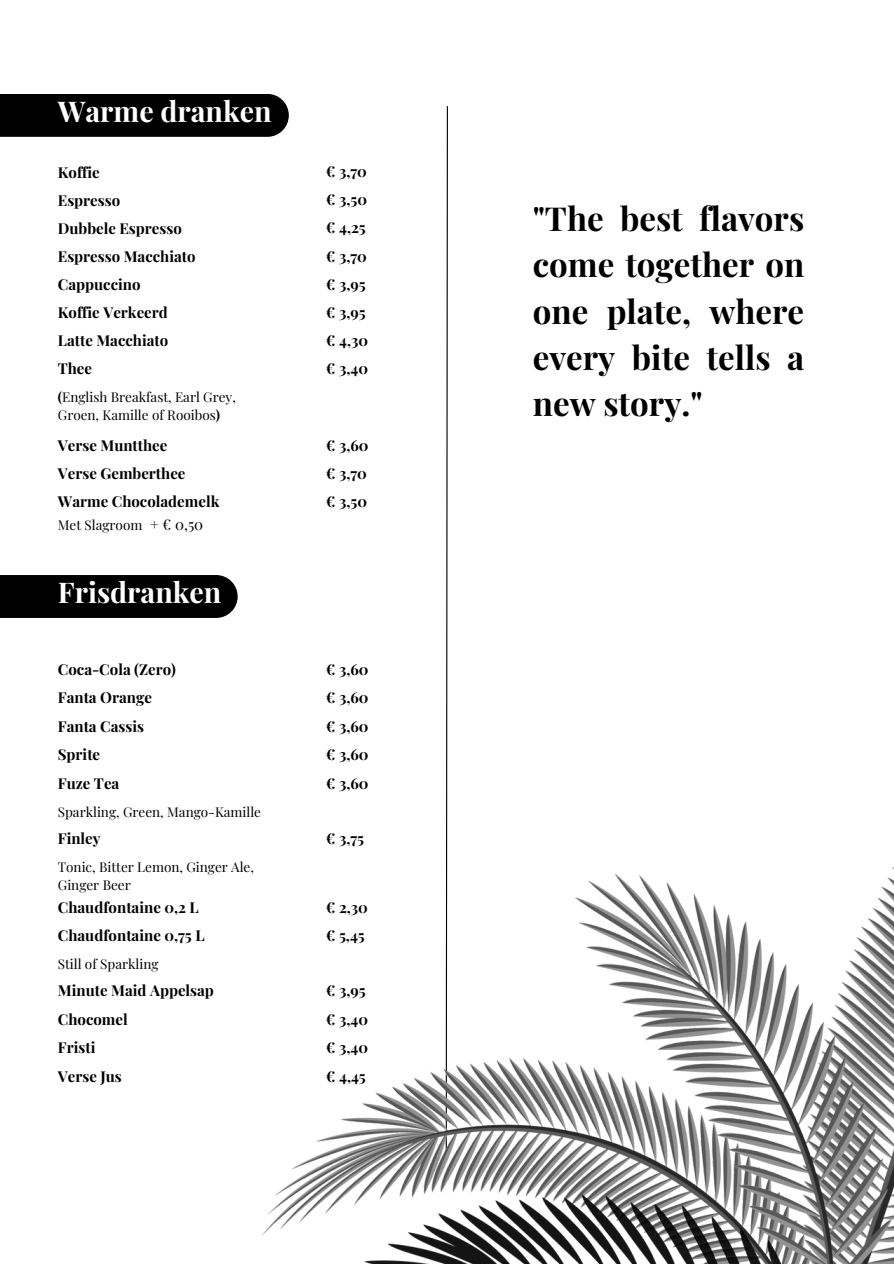
<style>
.page{position:relative;width:894px;height:1264px;background:#fff}
.page>*{position:absolute;margin:0;border:0;box-sizing:border-box;transform-origin:0 0}
.t1{font:700 33px/46.2px "Playfair Display";color:#000;text-align:justify}
.t2{font:700 28.5px "Playfair Display";color:#fff}
.t3{font:700 15px "Playfair Display";color:#000}
.t4{font:15px "Playfair Display";color:#000}
.t5{font:13.5px/18px "Playfair Display";color:#000}
.s1{font-weight:700}
</style>
<div class="page">
<svg style="left:446px;top:106px;width:2px;height:707px"></svg>
<div style="left:0;top:94px;width:289px;height:43px;background:#000"></div>
<div style="left:0;top:575px;width:237px;height:43px;background:#000"></div>
<img style="left:261px;top:813px;width:632px;height:450px">
<h2 class="t2" style="left:58px;top:91px;width:215px">Warme dranken</h2>
<p class="t3" style="left:58px;top:162px;width:44px">Koffie</p>
<h3 class="t3" style="left:58px;top:190px;width:64px">Espresso</h3>
<h3 class="t3" style="left:58px;top:218px;width:125px">Dubbele Espresso</h3>
<h3 class="t3" style="left:58px;top:246px;width:139px">Espresso Macchiato</h3>
<h3 class="t3" style="left:58px;top:274px;width:84px">Cappuccino</h3>
<h1 class="t3" style="left:58px;top:302px;width:111px">Koffie Verkeerd</h1>
<h3 class="t3" style="left:58px;top:330px;width:112px">Latte Macchiato</h3>
<h3 class="t3" style="left:58px;top:358px;width:36px">Thee</h3>
<h3 class="t5" style="left:58px;top:387px;width:179px"><span class="s1">(</span>English Breakfast, Earl Grey,<br>Groen, Kamille of Rooibos<span class="s1">)</span></h3>
<h3 class="t3" style="left:58px;top:434px;width:111px">Verse Muntthee</h3>
<h3 class="t3" style="left:58px;top:462px;width:129px">Verse Gemberthee</h3>
<h3 class="t3" style="left:58px;top:491px;width:163px">Warme Chocolademelk</h3>
<h3 class="t5" style="left:58px;top:515px;width:86px">Met Slagroom</h3>
<h3 class="t4" style="left:150px;top:513px;width:55px">+ € 0,50</h3>
<h3 class="t2" style="left:58px;top:572px;width:165px">Frisdranken</h3>
<h3 class="t3" style="left:58px;top:658px;width:120px">Coca-Cola (Zero)</h3>
<h3 class="t3" style="left:58px;top:687px;width:96px">Fanta Orange</h3>
<p class="t3" style="left:58px;top:715px;width:88px">Fanta Cassis</p>
<p class="t3" style="left:58px;top:744px;width:44px">Sprite</p>
<h2 class="t3" style="left:58px;top:772px;width:63px">Fuze Tea</h2>
<p class="t5" style="left:58px;top:801px;width:205px">Sparkling, Green, Mango-Kamille</p>
<h3 class="t3" style="left:58px;top:827px;width:44px">Finley</h3>
<h3 class="t5" style="left:58px;top:857px;width:198px">Tonic, Bitter Lemon, Ginger Ale,<br>Ginger Beer</h3>
<h3 class="t3" style="left:58px;top:896px;width:142px">Chaudfontaine 0,2 L</h3>
<h3 class="t3" style="left:58px;top:924px;width:148px">Chaudfontaine 0,75 L</h3>
<h3 class="t5" style="left:58px;top:954px;width:102px">Still of Sparkling</h3>
<h3 class="t3" style="left:58px;top:979px;width:157px">Minute Maid Appelsap</h3>
<h3 class="t3" style="left:58px;top:1008px;width:71px">Chocomel</h3>
<h3 class="t3" style="left:58px;top:1036px;width:39px">Fristi</h3>
<h3 class="t3" style="left:58px;top:1065px;width:66px">Verse Jus</h3>
<h3 class="t3" style="left:326px;top:161px;width:42px">€ 3,70</h3>
<h3 class="t3" style="left:326px;top:189px;width:43px">€ 3,50</h3>
<h3 class="t3" style="left:326px;top:217px;width:41px">€ 4,25</h3>
<h3 class="t3" style="left:326px;top:245px;width:42px">€ 3,70</h3>
<h3 class="t3" style="left:326px;top:273px;width:41px">€ 3,95</h3>
<h3 class="t3" style="left:326px;top:301px;width:41px">€ 3,95</h3>
<h3 class="t3" style="left:326px;top:329px;width:44px">€ 4,30</h3>
<h3 class="t3" style="left:326px;top:357px;width:44px">€ 3,40</h3>
<p class="t3" style="left:326px;top:434px;width:44px">€ 3,60</p>
<h3 class="t3" style="left:326px;top:462px;width:42px">€ 3,70</h3>
<h3 class="t3" style="left:326px;top:491px;width:43px">€ 3,50</h3>
<h3 class="t3" style="left:326px;top:658px;width:44px">€ 3,60</h3>
<h3 class="t3" style="left:326px;top:687px;width:44px">€ 3,60</h3>
<p class="t3" style="left:326px;top:715px;width:44px">€ 3,60</p>
<h3 class="t3" style="left:326px;top:744px;width:44px">€ 3,60</h3>
<p class="t3" style="left:326px;top:772px;width:44px">€ 3,60</p>
<h3 class="t3" style="left:326px;top:827px;width:40px">€ 3,75</h3>
<h3 class="t3" style="left:326px;top:896px;width:43px">€ 2,30</h3>
<h3 class="t3" style="left:326px;top:924px;width:40px">€ 5,45</h3>
<h3 class="t3" style="left:326px;top:979px;width:41px">€ 3,95</h3>
<h3 class="t3" style="left:326px;top:1008px;width:44px">€ 3,40</h3>
<h3 class="t3" style="left:326px;top:1036px;width:44px">€ 3,40</h3>
<h3 class="t3" style="left:326px;top:1065px;width:41px">€ 4,45</h3>
<p class="t1" style="left:532px;top:194px;width:273px">"The best flavors come together on one plate, where every bite tells a new story."</p>
</div>
